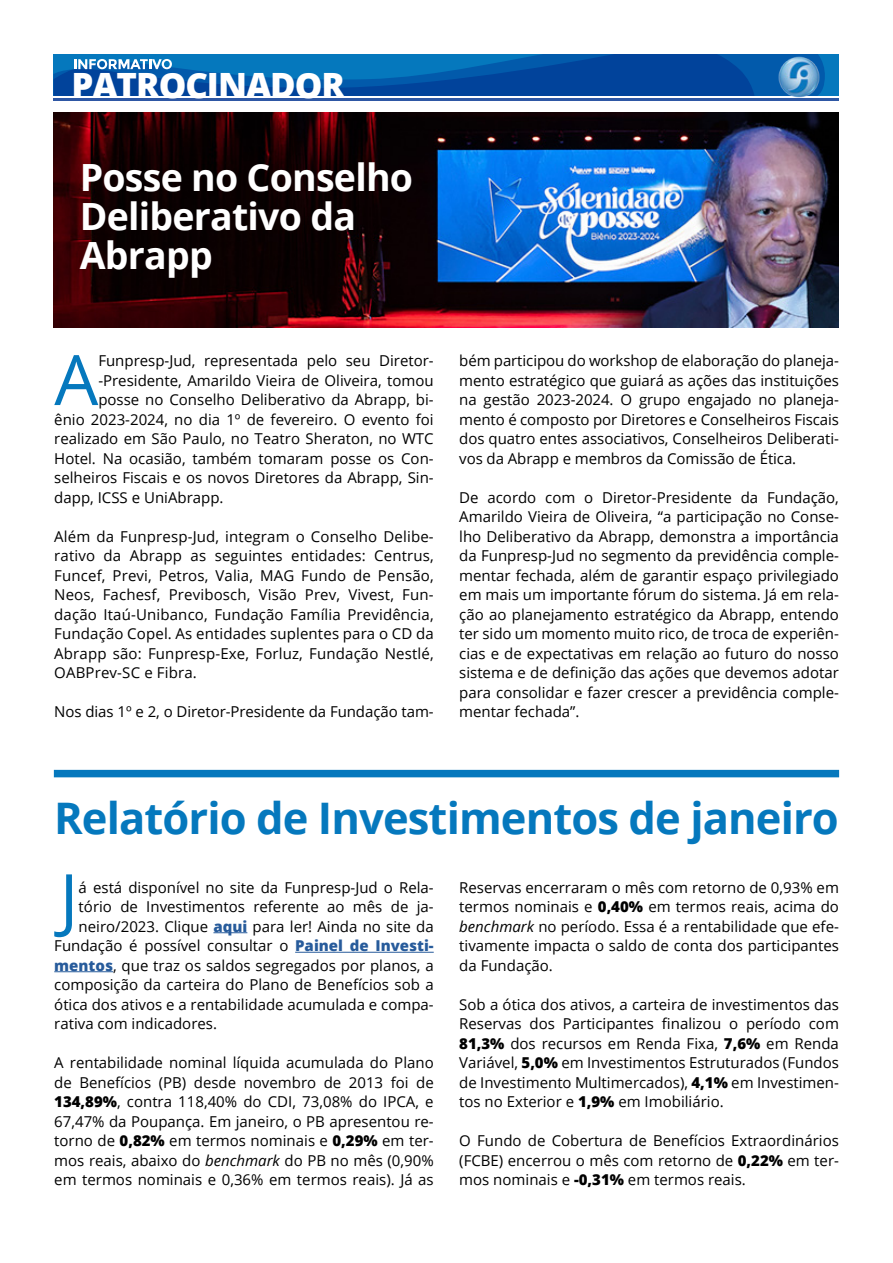
<style>
.page{position:relative;width:893px;height:1263px;background:#fff}
.page>*{position:absolute;margin:0;border:0;box-sizing:border-box;transform-origin:0 0}
.t1{font:69.6px "Open Sans";color:#0578bd}
.t2{font:700 43.5px "Open Sans";letter-spacing:-.02em;color:#0578bd}
.t3{font:700 37.5px/39px "Open Sans";letter-spacing:-.02em;color:#fff}
.t4{font:800 34.8px "Open Sans";letter-spacing:-.03em;color:#fff}
.t5{font:15px/19.5px "Open Sans";color:#000;text-align:justify}
.s1{font-weight:800;color:#275b9b}
.s2{font-weight:800}
.s3{font-style:italic}
</style>
<div class="page">
<img style="left:54px;top:113px;width:785px;height:214px">
<hr style="left:54px;top:98px;width:785px;height:3px;background:#2e57a4">
<svg style="left:54px;top:54px;width:771px;height:42px"></svg>
<img style="left:776px;top:54px;width:46px;height:44px">
<hr style="left:213px;top:932px;width:34px;height:1px;background:#275b9b">
<hr style="left:295px;top:952px;width:139px;height:1px;background:#275b9b">
<hr style="left:54px;top:971px;width:59px;height:1px;background:#275b9b">
<div style="left:54px;top:770px;width:785px;height:7px;background:#0578bd"></div>
<h3 class="t4" style="left:71px;top:59px;width:275px">PATROCINADOR</h3>
<h3 class="t3" style="left:80px;top:156px;width:335px">Posse no Conselho<br>Deliberativo da<br>Abrapp</h3>
<h1 class="t1" style="left:54px;top:332px;width:46px">A</h1>
<p class="t5" style="left:98px;top:350px;width:337px">Funpresp-Jud, representada pelo seu Diretor-</p>
<p class="t5" style="left:98px;top:370px;width:337px">-Presidente, Amarildo Vieira de Oliveira, tomou</p>
<p class="t5" style="left:98px;top:389px;width:337px">posse no Conselho Deliberativo da Abrapp, bi-</p>
<p class="t5" style="left:54px;top:409px;width:381px">ênio 2023-2024, no dia 1º de fevereiro. O evento foi</p>
<p class="t5" style="left:54px;top:428px;width:381px">realizado em São Paulo, no Teatro Sheraton, no WTC</p>
<p class="t5" style="left:54px;top:448px;width:381px">Hotel. Na ocasião, também tomaram posse os Con-</p>
<p class="t5" style="left:54px;top:467px;width:381px">selheiros Fiscais e os novos Diretores da Abrapp, Sin-</p>
<p class="t5" style="left:54px;top:487px;width:171px">dapp, ICSS e UniAbrapp.</p>
<p class="t5" style="left:54px;top:526px;width:381px">Além da Funpresp-Jud, integram o Conselho Delibe&shy;rativo da Abrapp as seguintes entidades: Centrus, Funcef, Previ, Petros, Valia, MAG Fundo de Pensão, Neos, Fachesf, Previbosch, Visão Prev, Vivest, Fun&shy;dação Itaú-Unibanco, Fundação Família Previdência, Fundação Copel. As entidades suplentes para o CD da Abrapp são: Funpresp-Exe, Forluz, Fundação Nestlé, OABPrev-SC e Fibra.</p>
<p class="t5" style="left:54px;top:701px;width:381px">Nos dias 1º e 2, o Diretor-Presidente da Fundação tam-</p>
<p class="t5" style="left:459px;top:350px;width:381px">bém participou do workshop de elaboração do planeja&shy;mento estratégico que guiará as ações das instituições na gestão 2023-2024. O grupo engajado no planeja&shy;mento é composto por Diretores e Conselheiros Fiscais dos quatro entes associativos, Conselheiros Deliberati&shy;vos da Abrapp e membros da Comissão de Ética.</p>
<p class="t5" style="left:459px;top:487px;width:381px">De acordo com o Diretor-Presidente da Fundação, Amarildo Vieira de Oliveira, “a participação no Conse&shy;lho Deliberativo da Abrapp, demonstra a importância da Funpresp-Jud no segmento da previdência comple&shy;mentar fechada, além de garantir espaço privilegiado em mais um importante fórum do sistema. Já em rela&shy;ção ao planejamento estratégico da Abrapp, entendo ter sido um momento muito rico, de troca de experiên&shy;cias e de expectativas em relação ao futuro do nosso sistema e de definição das ações que devemos adotar para consolidar e fazer crescer a previdência comple&shy;mentar fechada”.</p>
<h2 class="t2" style="left:54px;top:787px;width:786px">Relatório de Investimentos de janeiro</h2>
<h1 class="t1" style="left:60px;top:851px;width:20px">J</h1>
<p class="t5" style="left:79px;top:877px;width:357px">á está disponível no site da Funpresp-Jud o Rela-</p>
<p class="t5" style="left:79px;top:896px;width:357px">tório de Investimentos referente ao mês de ja-</p>
<p class="t5" style="left:79px;top:916px;width:357px">neiro/2023. Clique <span class="s1">aqui</span> para ler! Ainda no site da</p>
<p class="t5" style="left:54px;top:935px;width:381px">Fundação é possível consultar o <span class="s1">Painel de Investi-</span></p>
<p class="t5" style="left:54px;top:955px;width:381px"><span class="s1">mentos</span>, que traz os saldos segregados por planos, a</p>
<p class="t5" style="left:54px;top:974px;width:381px">composição da carteira do Plano de Benefícios sob a</p>
<p class="t5" style="left:54px;top:994px;width:381px">ótica dos ativos e a rentabilidade acumulada e compa-</p>
<p class="t5" style="left:54px;top:1013px;width:164px">rativa com indicadores.</p>
<p class="t5" style="left:54px;top:1052px;width:381px">A rentabilidade nominal líquida acumulada do Plano de Benefícios (PB) desde novembro de 2013 foi de <span class="s2">134,89%</span>, contra 118,40% do CDI, 73,08% do IPCA, e 67,47% da Poupança. Em janeiro, o PB apresentou re&shy;torno de <span class="s2">0,82%</span> em termos nominais e <span class="s2">0,29%</span> em ter&shy;mos reais, abaixo do <span class="s3">benchmark</span> do PB no mês (0,90% em termos nominais e 0,36% em termos reais). Já as</p>
<p class="t5" style="left:459px;top:877px;width:381px">Reservas encerraram o mês com retorno de 0,93% em termos nominais e <span class="s2">0,40%</span> em termos reais, acima do <span class="s3">benchmark</span> no período. Essa é a rentabilidade que efe&shy;tivamente impacta o saldo de conta dos participantes da Fundação.</p>
<p class="t5" style="left:459px;top:994px;width:381px">Sob a ótica dos ativos, a carteira de investimentos das Reservas dos Participantes finalizou o período com <span class="s2">81,3%</span> dos recursos em Renda Fixa, <span class="s2">7,6%</span> em Renda Variável, <span class="s2">5,0%</span> em Investimentos Estruturados (Fundos de Investimento Multimercados), <span class="s2">4,1%</span> em Investimen&shy;tos no Exterior e <span class="s2">1,9%</span> em Imobiliário.</p>
<p class="t5" style="left:459px;top:1130px;width:381px">O Fundo de Cobertura de Benefícios Extraordinários (FCBE) encerrou o mês com retorno de <span class="s2">0,22%</span> em ter&shy;mos nominais e <span class="s2">-0,31%</span> em termos reais.</p>
</div>
